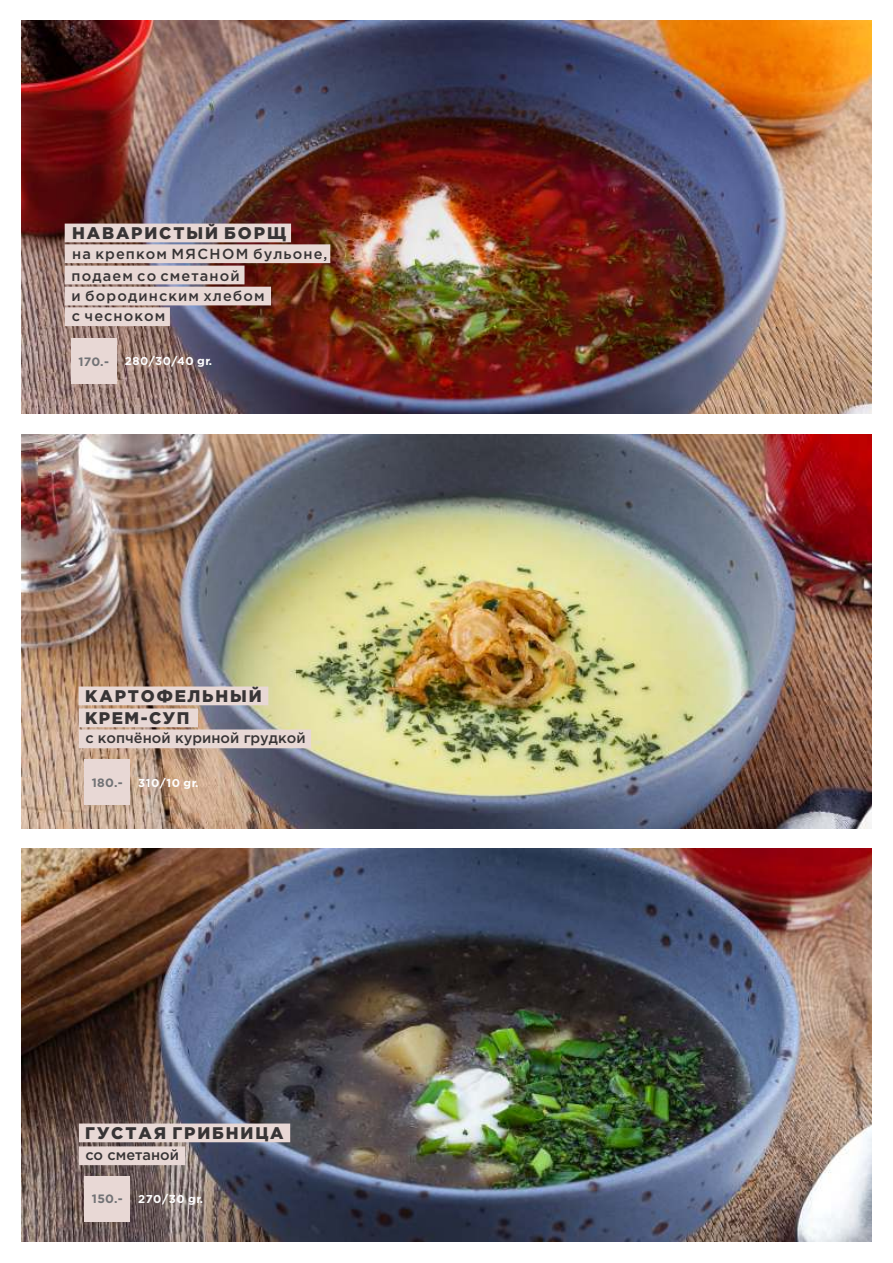
<style>
.page{position:relative;width:893px;height:1263px;background:#fff}
.page>*{position:absolute;margin:0;border:0;box-sizing:border-box;transform-origin:0 0}
.t1{font:900 16.8px/22.4px "Gotham Pro";letter-spacing:.11em;color:#373435}
.t2{font:500 14.55px/21.9px "Gotham Pro";letter-spacing:.075em;color:#373435}
.t3{font:500 14.55px "Gotham Pro";color:#373435}
.t4{font:700 12.15px "Gotham Pro";letter-spacing:.02em;color:#727376}
.t5{font:700 11.4px "Gotham Pro";letter-spacing:.05em;color:#fefefe}
</style>
<div class="page">
<img style="left:21px;top:21px;width:851px;height:392px">
<div style="left:71px;top:338px;width:46px;height:46px;background:#e8d8d5"></div>
<div style="left:65px;top:266px;width:180px;height:18px;background:#e8d8d5"></div>
<div style="left:65px;top:307px;width:105px;height:19px;background:#e8d8d5"></div>
<div style="left:65px;top:244px;width:265px;height:19px;background:#e8d8d5"></div>
<div style="left:65px;top:224px;width:226px;height:18px;background:#e8d8d5"></div>
<div style="left:65px;top:287px;width:206px;height:18px;background:#e8d8d5"></div>
<img style="left:21px;top:849px;width:851px;height:393px">
<div style="left:84px;top:1176px;width:46px;height:46px;background:#e8d8d5"></div>
<div style="left:79px;top:1146px;width:106px;height:19px;background:#e8d8d5"></div>
<img style="left:21px;top:435px;width:851px;height:393px">
<div style="left:84px;top:759px;width:46px;height:46px;background:#e8d8d5"></div>
<div style="left:79px;top:729px;width:232px;height:19px;background:#e8d8d5"></div>
<div style="left:79px;top:708px;width:119px;height:19px;background:#e8d8d5"></div>
<div style="left:79px;top:1123px;width:211px;height:19px;background:#e8d8d5"></div>
<div style="left:79px;top:686px;width:189px;height:19px;background:#e8d8d5"></div>
<p class="t1" style="left:72px;top:223px;width:215px">НАВАРИСТЫЙ БОРЩ</p>
<p class="t2" style="left:72px;top:244px;width:257px">на крепком МЯСНОМ бульоне, подаем со сметаной</p>
<p class="t2" style="left:72px;top:286px;width:195px">и бородинским хлебом</p>
<p class="t2" style="left:72px;top:306px;width:95px">с чесноком</p>
<p class="t4" style="left:79px;top:357px;width:32px">170.-</p>
<p class="t5" style="left:125px;top:357px;width:89px">280/30/40 gr.</p>
<p class="t1" style="left:85px;top:686px;width:178px">КАРТОФЕЛЬНЫЙ<br>КРЕМ-СУП</p>
<p class="t3" style="left:85px;top:732px;width:222px">с копчёной куриной грудкой</p>
<p class="t4" style="left:92px;top:778px;width:32px">180.-</p>
<p class="t5" style="left:138px;top:778px;width:62px">310/10 gr.</p>
<p class="t1" style="left:85px;top:1123px;width:200px">ГУСТАЯ ГРИБНИЦА</p>
<p class="t3" style="left:85px;top:1149px;width:95px">со сметаной</p>
<p class="t4" style="left:92px;top:1194px;width:32px">150.-</p>
<p class="t5" style="left:138px;top:1195px;width:66px">270/30 gr.</p>
</div>
